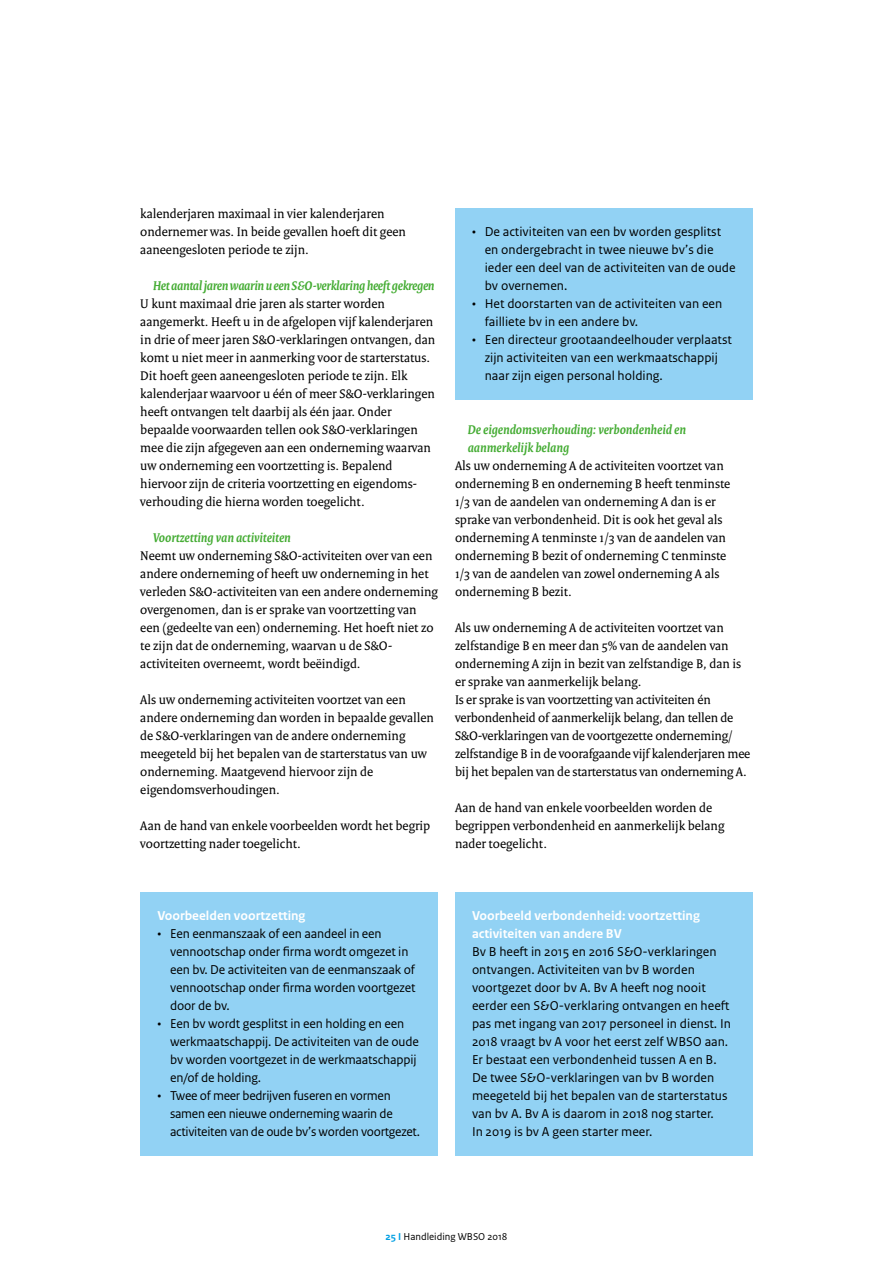
<style>
.page{position:relative;width:893px;height:1263px;background:#fff}
.page>*{position:absolute;margin:0;border:0;box-sizing:border-box;transform-origin:0 0}
.t1{font:13.5px/18px "Rijksoverheid Serif";color:#000}
.t2{font:13.5px/18px "Rijksoverheid Sans Text";color:#000}
.t3{font:13.5px/18px "Rijksoverheid Sans Text";letter-spacing:-.02em;color:#000}
.t4{font:italic 700 13.5px/18px "Rijksoverheid Serif";color:#45ac34}
.t5{font:700 13.5px/18px "Rijksoverheid Sans Text";color:#fff}
.t6{font:italic 700 13.5px "Rijksoverheid Serif";letter-spacing:-.02em;color:#45ac34}
.t7{font:10.5px "Rijksoverheid Sans Text";color:#000}
.s1{font-weight:700;color:#009fe3}
</style>
<div class="page">
<div style="left:140px;top:892px;width:298px;height:30px;background:#92d2f4"></div>
<div style="left:140px;top:910px;width:298px;height:119px;background:#92d2f4"></div>
<div style="left:140px;top:1000px;width:298px;height:101px;background:#92d2f4"></div>
<div style="left:140px;top:1072px;width:298px;height:83px;background:#92d2f4"></div>
<div style="left:455px;top:208px;width:298px;height:101px;background:#92d2f4"></div>
<div style="left:455px;top:280px;width:298px;height:65px;background:#92d2f4"></div>
<div style="left:455px;top:316px;width:298px;height:83px;background:#92d2f4"></div>
<div style="left:455px;top:892px;width:298px;height:48px;background:#92d2f4"></div>
<div style="left:455px;top:928px;width:298px;height:137px;background:#92d2f4"></div>
<div style="left:455px;top:1054px;width:298px;height:83px;background:#92d2f4"></div>
<div style="left:455px;top:1108px;width:298px;height:47px;background:#92d2f4"></div>
<p class="t1" style="left:140px;top:204px;width:267px">kalenderjaren maximaal in vier kalenderjaren ondernemer was. In beide gevallen hoeft dit geen aaneengesloten periode te zijn.</p>
<p class="t6" style="left:153px;top:277px;width:283px">Het aantal jaren waarin u een S&amp;O-verklaring heeft gekregen</p>
<p class="t1" style="left:140px;top:294px;width:296px">U kunt maximaal drie jaren als starter worden aangemerkt. Heeft u in de afgelopen vijf kalenderjaren in drie of meer jaren S&amp;O-verklaringen ontvangen, dan komt u niet meer in aanmerking voor de starterstatus.<br>Dit hoeft geen aaneengesloten periode te zijn. Elk kalenderjaar waarvoor u één of meer S&amp;O-verklaringen heeft ontvangen telt daarbij als één jaar. Onder bepaalde voorwaarden tellen ook S&amp;O-verklaringen mee die zijn afgegeven aan een onderneming waarvan uw onderneming een voortzetting is. Bepalend hiervoor zijn de criteria voortzetting en eigendoms&shy;verhouding die hierna worden toegelicht.</p>
<p class="t4" style="left:153px;top:528px;width:139px">Voortzetting van activiteiten</p>
<p class="t1" style="left:140px;top:546px;width:299px">Neemt uw onderneming S&amp;O-activiteiten over van een andere onderneming of heeft uw onderneming in het verleden S&amp;O-activiteiten van een andere onderneming overgenomen, dan is er sprake van voortzetting van een (gedeelte van een) onderneming. Het hoeft niet zo te zijn dat de onderneming, waarvan u de S&amp;O&shy;activiteiten overneemt, wordt beëindigd.</p>
<p class="t1" style="left:140px;top:690px;width:295px">Als uw onderneming activiteiten voortzet van een andere onderneming dan worden in bepaalde gevallen de S&amp;O-verklaringen van de andere onderneming meegeteld bij het bepalen van de starterstatus van uw onderneming. Maatgevend hiervoor zijn de eigendomsverhoudingen.</p>
<p class="t1" style="left:140px;top:816px;width:292px">Aan de hand van enkele voorbeelden wordt het begrip voortzetting nader toegelicht.</p>
<p class="t2" style="left:485px;top:223px;width:252px;text-indent:-13px">• De activiteiten van een bv worden gesplitst en ondergebracht in twee nieuwe bv’s die ieder een deel van de activiteiten van de oude bv overnemen.</p>
<p class="t2" style="left:485px;top:295px;width:239px;text-indent:-13px">• Het doorstarten van de activiteiten van een failliete bv in een andere bv.</p>
<p class="t2" style="left:485px;top:331px;width:249px;text-indent:-13px">• Een directeur grootaandeelhouder verplaatst zijn activiteiten van een werkmaatschappij naar zijn eigen personal holding.</p>
<p class="t4" style="left:468px;top:420px;width:220px">De eigendomsverhouding: verbondenheid en aanmerkelijk belang</p>
<p class="t1" style="left:455px;top:456px;width:277px">Als uw onderneming A de activiteiten voortzet van onderneming B en onderneming B heeft tenminste 1/3 van de aandelen van onderneming A dan is er sprake van verbondenheid. Dit is ook het geval als onderneming A tenminste 1/3 van de aandelen van onderneming B bezit of onderneming C tenminste 1/3 van de aandelen van zowel onderneming A als onderneming B bezit.</p>
<p class="t1" style="left:455px;top:618px;width:297px">Als uw onderneming A de activiteiten voortzet van zelfstandige B en meer dan 5% van de aandelen van onderneming A zijn in bezit van zelfstandige B, dan is er sprake van aanmerkelijk belang.<br>Is er sprake is van voortzetting van activiteiten én verbondenheid of aanmerkelijk belang, dan tellen de S&amp;O-verklaringen van de voortgezette onderneming/ zelfstandige B in de voorafgaande vijf kalenderjaren mee bij het bepalen van de starterstatus van onderneming A.</p>
<p class="t1" style="left:455px;top:798px;width:271px">Aan de hand van enkele voorbeelden worden de begrippen verbondenheid en aanmerkelijk belang nader toegelicht.</p>
<p class="t5" style="left:157px;top:907px;width:150px">Voorbeelden voortzetting</p>
<p class="t2" style="left:170px;top:925px;width:247px;text-indent:-13px">• Een eenmanszaak of een aandeel in een vennootschap onder firma wordt omgezet in een bv. De activiteiten van de eenmanszaak of vennootschap onder firma worden voortgezet door de bv.</p>
<p class="t2" style="left:170px;top:1015px;width:250px;text-indent:-13px">• Een bv wordt gesplitst in een holding en een werkmaatschappij. De activiteiten van de oude bv worden voortgezet in de werkmaatschappij en/of de holding.</p>
<p class="t3" style="left:170px;top:1087px;width:251px;text-indent:-13px">• Twee of meer bedrijven fuseren en vormen samen een nieuwe onderneming waarin de activiteiten van de oude bv’s worden voortgezet.</p>
<p class="t5" style="left:472px;top:907px;width:229px">Voorbeeld verbondenheid: voortzetting activiteiten van andere BV</p>
<p class="t2" style="left:472px;top:943px;width:260px">Bv B heeft in 2015 en 2016 S&amp;O-verklaringen ontvangen. Activiteiten van bv B worden voortgezet door bv A. Bv A heeft nog nooit eerder een S&amp;O-verklaring ontvangen en heeft pas met ingang van 2017 personeel in dienst. In 2018 vraagt bv A voor het eerst zelf WBSO aan.<br>Er bestaat een verbondenheid tussen A en B.<br>De twee S&amp;O-verklaringen van bv B worden meegeteld bij het bepalen van de starterstatus van bv A. Bv A is daarom in 2018 nog starter.<br>In 2019 is bv A geen starter meer.</p>
<p class="t7" style="left:385px;top:1231px;width:123px"><span class="s1">25 I</span> Handleiding WBSO 2018</p>
</div>
